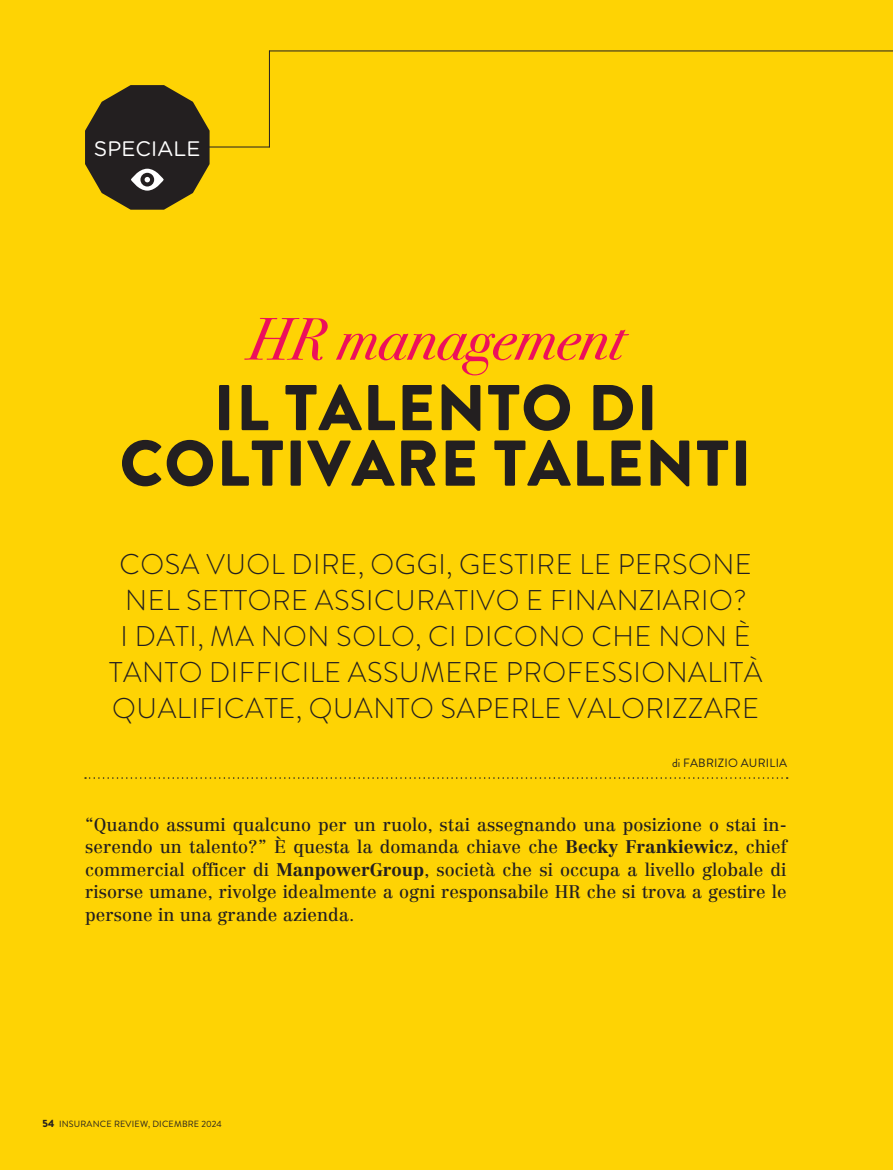
<style>
.page{position:relative;width:893px;height:1170px;background:#fff}
.page>*{position:absolute;margin:0;border:0;box-sizing:border-box;transform-origin:0 0}
.t1{font:900 64.5px/55.5px "Brandon Grotesque";letter-spacing:.02em;color:#231f20;text-align:center}
.t2{font:italic 60px "Bodoni Svty Two ITCTT";color:#ed105b}
.t3{font:300 28.5px/36px "Brandon Grotesque";letter-spacing:.02em;color:#231f20;text-align:center}
.t4{font:21px "Gotham Rounded";color:#fff}
.t5{font:18px/22.5px "Centennial LT Std";color:#231f20;text-align:justify}
.t6{font:12px "Brandon Grotesque";letter-spacing:.02em;color:#231f20}
.t7{font:9px "Brandon Grotesque";letter-spacing:.02em;color:#231f20}
.s1{font-weight:700}
.s2{font-weight:900;font-size:10.5px}
</style>
<div class="page">
<div style="left:0;top:0;width:893px;height:1169px;background:#fed304"></div>
<hr style="left:209px;top:147px;width:61px;height:1px;background:#231f20">
<hr style="left:269px;top:51px;width:1px;height:96px;background:#231f20">
<hr style="left:269px;top:51px;width:624px;height:1px;background:#231f20">
<svg style="left:85px;top:85px;width:125px;height:125px"></svg>
<svg style="left:85px;top:777px;width:703px;height:1px"></svg>
<p class="t4" style="left:94px;top:134px;width:108px">SPECIALE</p>
<p class="t2" style="left:248px;top:287px;width:378px">HR management</p>
<p class="t1" style="left:120px;top:381px;width:633px">IL TALENTO DI<br>COLTIVARE TALENTI</p>
<p class="t3" style="left:109px;top:546px;width:655px">COSA VUOL DIRE, OGGI, GESTIRE LE PERSONE NEL SETTORE ASSICURATIVO E FINANZIARIO?<br>I DATI, MA NON SOLO, CI DICONO CHE NON È TANTO DIFFICILE ASSUMERE PROFESSIONALITÀ QUALIFICATE, QUANTO SAPERLE VALORIZZARE</p>
<p class="t6" style="left:672px;top:754px;width:117px">di FABRIZIO AURILIA</p>
<p class="t5" style="left:85px;top:813px;width:703px">“Quando assumi qualcuno per un ruolo, stai assegnando una posizione o stai in&shy;serendo un talento?” È questa la domanda chiave che <span class="s1">Becky Frankiewicz</span>, chief commercial officer di <span class="s1">ManpowerGroup</span>, società che si occupa a livello globale di risorse umane, rivolge idealmente a ogni responsabile HR che si trova a gestire le persone in una grande azienda.</p>
<p class="t7" style="left:43px;top:1117px;width:181px"><span class="s2">54</span> INSURANCE REVIEW, DICEMBRE 2024</p>
</div>
